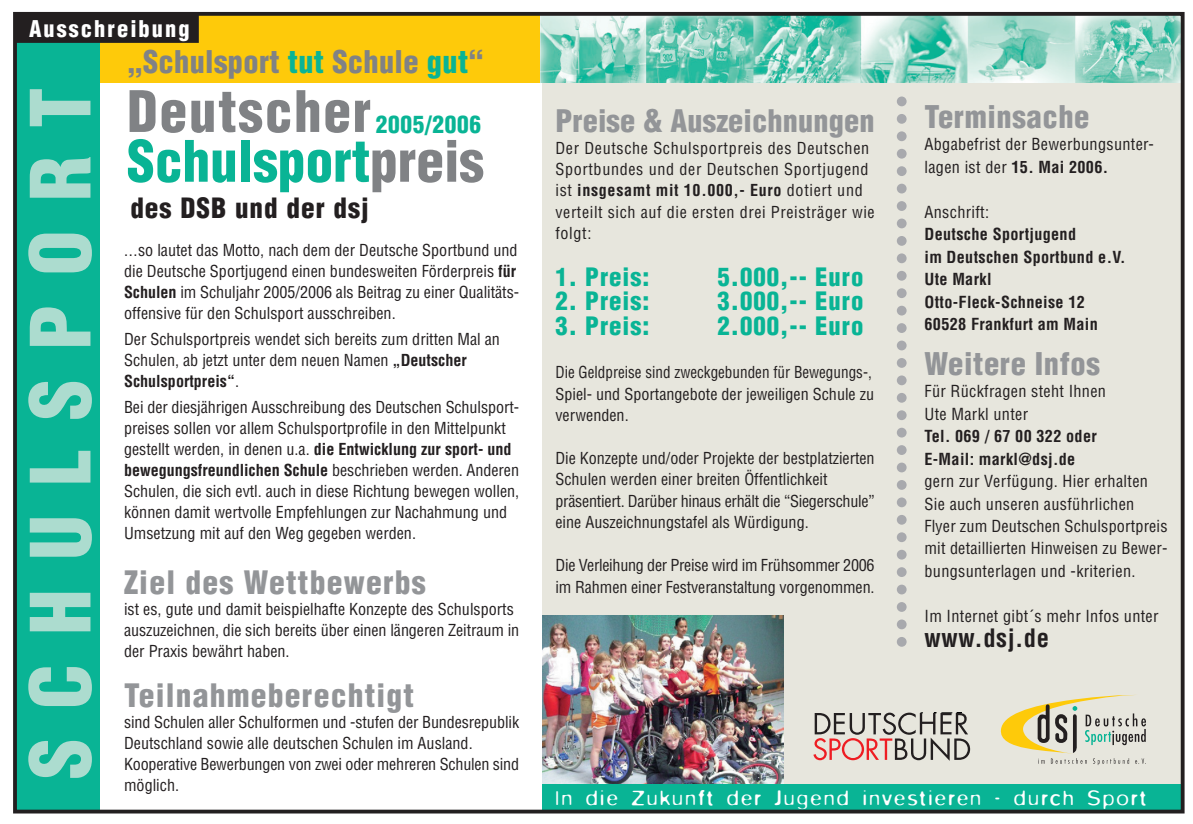
<style>
.page{position:relative;width:1193px;height:824px;background:#fff}
.page>*{position:absolute;margin:0;border:0;box-sizing:border-box;transform-origin:0 0}
.t1{font:900 condensed 81px "Helvetica";letter-spacing:.36em;color:#acdccf}
.t2{font:900 condensed 55.57px/49.7px "Helvetica";color:#808285}
.t3{font:900 condensed 31.5px "Helvetica";letter-spacing:.04em;color:#939598}
.t4{font:900 condensed 30.6px "Helvetica";letter-spacing:.01em;color:#808285}
.t5{font:900 condensed 30.6px "Helvetica";letter-spacing:.02em;color:#939598}
.t6{font:900 condensed 30.38px "Helvetica";letter-spacing:.005em;color:#939598}
.t7{font:900 condensed 27.22px "Helvetica";letter-spacing:.035em;color:#231f20}
.t8{font:900 condensed 24.75px "Helvetica";letter-spacing:.04em;color:#09b495}
.t9{font:700 condensed 24.75px "Helvetica";letter-spacing:.02em;color:#231f20}
.t10{font:900 condensed 23.4px "Helvetica";letter-spacing:.03em;color:#09b495}
.t11{font:300 23.18px "Blur";letter-spacing:.09em;color:#fff}
.t12{font:900 condensed 22.5px "Helvetica";letter-spacing:.095em;color:#fff}
.t13{font:condensed 16.2px/20.9px "Helvetica";color:#231f20}
.t14{font:condensed 16.2px/22.5px "Helvetica";letter-spacing:.02em;color:#231f20}
.t15{font:condensed 16.2px/21.4px "Helvetica";letter-spacing:.04em;color:#231f20}
.t16{font:700 condensed 16.2px/22.5px "Helvetica";letter-spacing:.02em;color:#231f20}
.t17{font:condensed 16.2px/21.4px "Helvetica";color:#231f20;scale:.94 1}
.s1{color:#09b495}
.s2{font-weight:700}
</style>
<div class="page">
<div style="left:94px;top:15px;width:449px;height:68px;background:#feca0a"></div>
<div style="left:15px;top:16px;width:85px;height:794px;background:#09b495"></div>
<div style="left:542px;top:78px;width:639px;height:726px;background:#e7e6dd"></div>
<div style="left:542px;top:783px;width:639px;height:29px;background:#09b495"></div>
<svg style="left:813px;top:712px;width:157px;height:48px"></svg>
<svg style="left:1000px;top:694px;width:146px;height:71px"></svg>
<img style="left:540px;top:17px;width:639px;height:66px">
<div style="left:13px;top:12px;width:1171px;height:801px;border:4px solid #231f20"></div>
<div style="left:896px;top:96px;width:10px;height:10px;background:#a8a9ad;border-radius:50%"></div>
<div style="left:896px;top:114px;width:10px;height:10px;background:#a8a9ad;border-radius:50%"></div>
<div style="left:896px;top:131px;width:10px;height:10px;background:#a8a9ad;border-radius:50%"></div>
<div style="left:896px;top:149px;width:10px;height:10px;background:#a8a9ad;border-radius:50%"></div>
<div style="left:896px;top:166px;width:10px;height:10px;background:#a8a9ad;border-radius:50%"></div>
<div style="left:896px;top:184px;width:10px;height:9px;background:#a8a9ad;border-radius:50%"></div>
<div style="left:896px;top:201px;width:10px;height:10px;background:#a8a9ad;border-radius:50%"></div>
<div style="left:896px;top:218px;width:10px;height:10px;background:#a8a9ad;border-radius:50%"></div>
<div style="left:896px;top:236px;width:10px;height:10px;background:#a8a9ad;border-radius:50%"></div>
<div style="left:896px;top:253px;width:10px;height:10px;background:#a8a9ad;border-radius:50%"></div>
<div style="left:896px;top:271px;width:10px;height:10px;background:#a8a9ad;border-radius:50%"></div>
<div style="left:896px;top:288px;width:10px;height:10px;background:#a8a9ad;border-radius:50%"></div>
<div style="left:896px;top:306px;width:10px;height:9px;background:#a8a9ad;border-radius:50%"></div>
<div style="left:896px;top:323px;width:10px;height:10px;background:#a8a9ad;border-radius:50%"></div>
<div style="left:896px;top:340px;width:10px;height:10px;background:#a8a9ad;border-radius:50%"></div>
<div style="left:896px;top:358px;width:10px;height:10px;background:#a8a9ad;border-radius:50%"></div>
<div style="left:896px;top:375px;width:10px;height:10px;background:#a8a9ad;border-radius:50%"></div>
<div style="left:896px;top:393px;width:10px;height:9px;background:#a8a9ad;border-radius:50%"></div>
<div style="left:896px;top:410px;width:10px;height:10px;background:#a8a9ad;border-radius:50%"></div>
<div style="left:896px;top:427px;width:10px;height:10px;background:#a8a9ad;border-radius:50%"></div>
<div style="left:896px;top:445px;width:10px;height:10px;background:#a8a9ad;border-radius:50%"></div>
<div style="left:896px;top:462px;width:10px;height:10px;background:#a8a9ad;border-radius:50%"></div>
<div style="left:896px;top:480px;width:10px;height:10px;background:#a8a9ad;border-radius:50%"></div>
<div style="left:896px;top:497px;width:10px;height:10px;background:#a8a9ad;border-radius:50%"></div>
<div style="left:896px;top:515px;width:10px;height:9px;background:#a8a9ad;border-radius:50%"></div>
<div style="left:896px;top:532px;width:10px;height:10px;background:#a8a9ad;border-radius:50%"></div>
<div style="left:896px;top:549px;width:10px;height:10px;background:#a8a9ad;border-radius:50%"></div>
<div style="left:896px;top:567px;width:10px;height:10px;background:#a8a9ad;border-radius:50%"></div>
<div style="left:896px;top:584px;width:10px;height:10px;background:#a8a9ad;border-radius:50%"></div>
<div style="left:896px;top:602px;width:10px;height:10px;background:#a8a9ad;border-radius:50%"></div>
<div style="left:896px;top:619px;width:10px;height:10px;background:#a8a9ad;border-radius:50%"></div>
<div style="left:896px;top:637px;width:10px;height:9px;background:#a8a9ad;border-radius:50%"></div>
<div style="left:16px;top:13px;width:183px;height:30px;background:#231f20;border:2px solid #231f20"></div>
<img style="left:543px;top:615px;width:240px;height:168px">
<h3 class="t12" style="left:29px;top:20px;width:162px">Ausschreibung</h3>
<h1 class="t1" style="left:30px;top:779px;width:693px;rotate:-90deg">SCHULSPORT</h1>
<h3 class="t4" style="left:127px;top:50px;width:358px">„Schulsport <span class="s1">tut</span> Schule <span class="s1">gut</span>“</h3>
<h2 class="t2" style="left:127px;top:91px;width:358px">Deutscher<br><span class="s1">Schulsport</span>preis</h2>
<h3 class="t10" style="left:376px;top:115px;width:107px">2005/2006</h3>
<h3 class="t7" style="left:130px;top:197px;width:240px">des DSB und der dsj</h3>
<p class="t13" style="left:124px;top:241px;width:396px">...so lautet das Motto, nach dem der Deutsche Sportbund und die Deutsche Sportjugend einen bundesweiten Förderpreis <span class="s2">für Schulen</span> im Schuljahr 2005/2006 als Beitrag zu einer Qualitäts&shy;offensive für den Schulsport ausschreiben.</p>
<p class="t13" style="left:124px;top:330px;width:377px">Der Schulsportpreis wendet sich bereits zum dritten Mal an<br>Schulen, ab jetzt unter dem neuen Namen <span class="s2">„Deutscher<br>Schulsportpreis“</span>.</p>
<p class="t13" style="left:124px;top:398px;width:397px">Bei der diesjährigen Ausschreibung des Deutschen Schulsport&shy;preises sollen vor allem Schulsportprofile in den Mittelpunkt gestellt werden, in denen u.a. <span class="s2">die Entwicklung zur sport- und bewegungsfreundlichen Schule</span> beschrieben werden. Anderen Schulen, die sich evtl. auch in diese Richtung bewegen wollen, können damit wertvolle Empfehlungen zur Nachahmung und Umsetzung mit auf den Weg gegeben werden.</p>
<h3 class="t3" style="left:124px;top:570px;width:303px">Ziel des Wettbewerbs</h3>
<p class="t13" style="left:124px;top:600px;width:397px">ist es, gute und damit beispielhafte Konzepte des Schulsports auszuzeichnen, die sich bereits über einen längeren Zeitraum in der Praxis bewährt haben.</p>
<h3 class="t3" style="left:124px;top:683px;width:291px">Teilnahmeberechtigt</h3>
<p class="t13" style="left:124px;top:713px;width:396px">sind Schulen aller Schulformen und -stufen der Bundesrepublik Deutschland sowie alle deutschen Schulen im Ausland.<br>Kooperative Bewerbungen von zwei oder mehreren Schulen sind möglich.</p>
<h3 class="t6" style="left:555px;top:109px;width:320px">Preise &amp; Auszeichnungen</h3>
<p class="t15" style="left:555px;top:138px;width:321px">Der Deutsche Schulsportpreis des Deutschen Sportbundes und der Deutschen Sportjugend ist <span class="s2">insgesamt mit 10.000,- Euro</span> dotiert und verteilt sich auf die ersten drei Preisträger wie folgt:</p>
<h3 class="t8" style="left:555px;top:267px;width:95px">1. Preis:</h3>
<h3 class="t8" style="left:717px;top:267px;width:147px">5.000,-- Euro</h3>
<h3 class="t8" style="left:555px;top:292px;width:95px">2. Preis:</h3>
<h3 class="t8" style="left:717px;top:292px;width:147px">3.000,-- Euro</h3>
<h3 class="t8" style="left:555px;top:316px;width:95px">3. Preis:</h3>
<h3 class="t8" style="left:717px;top:316px;width:147px">2.000,-- Euro</h3>
<p class="t17" style="left:555px;top:363px;width:340px">Die Geldpreise sind zweckgebunden für Bewegungs-,<br>Spiel- und Sportangebote der jeweiligen Schule zu verwenden.</p>
<p class="t13" style="left:555px;top:448px;width:321px">Die Konzepte und/oder Projekte der bestplatzierten Schulen werden einer breiten Öffentlichkeit präsentiert. Darüber hinaus erhält die “Siegerschule” eine Auszeichnungstafel als Würdigung.</p>
<p class="t13" style="left:555px;top:556px;width:321px">Die Verleihung der Preise wird im Frühsommer 2006 im Rahmen einer Festveranstaltung vorgenommen.</p>
<h3 class="t5" style="left:924px;top:105px;width:166px">Terminsache</h3>
<p class="t14" style="left:924px;top:135px;width:231px">Abgabefrist der Bewerbungsunter&shy;lagen ist der <span class="s2">15. Mai 2006.</span></p>
<p class="t14" style="left:924px;top:202px;width:66px">Anschrift:</p>
<p class="t16" style="left:924px;top:224px;width:203px">Deutsche Sportjugend<br>im Deutschen Sportbund e.V.<br>Ute Markl<br>Otto-Fleck-Schneise 12<br>60528 Frankfurt am Main</p>
<h3 class="t5" style="left:924px;top:352px;width:177px">Weitere Infos</h3>
<p class="t14" style="left:924px;top:381px;width:183px">Für Rückfragen steht Ihnen<br>Ute Markl unter</p>
<p class="t16" style="left:924px;top:426px;width:174px">Tel. 069 / 67 00 322 oder<br>E-Mail: markl@dsj.de</p>
<p class="t14" style="left:924px;top:471px;width:245px">gern zur Verfügung. Hier erhalten Sie auch unseren ausführlichen Flyer zum Deutschen Schulsportpreis mit detaillierten Hinweisen zu Bewer&shy;bungsunterlagen und -kriterien.</p>
<p class="t14" style="left:924px;top:606px;width:235px">Im Internet gibt´s mehr Infos unter</p>
<h3 class="t9" style="left:924px;top:628px;width:126px">www.dsj.de</h3>
<h3 class="t11" style="left:555px;top:790px;width:592px">In die Zukunft der Jugend investieren - durch Sport</h3>
</div>
